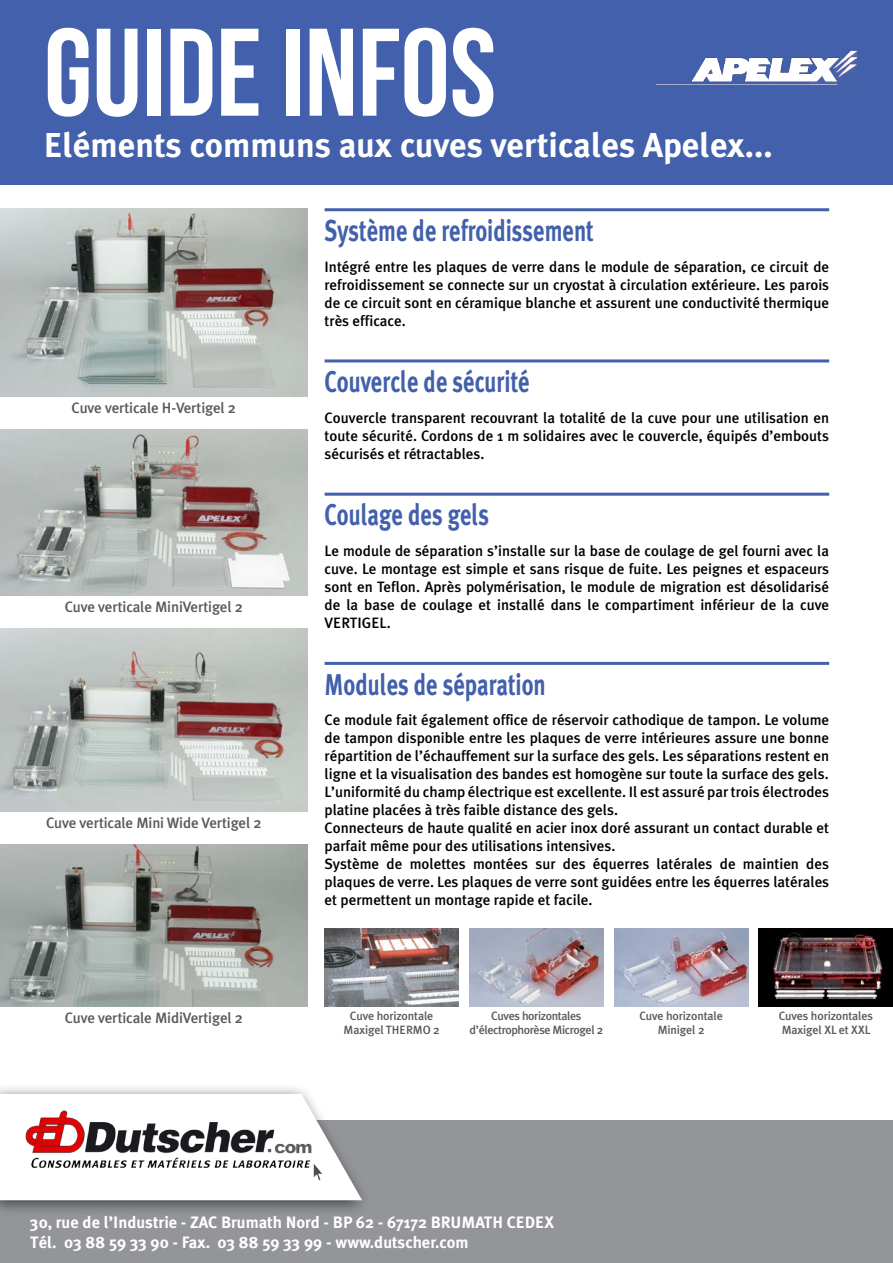
<style>
.page{position:relative;width:893px;height:1263px;background:#fff}
.page>*{position:absolute;margin:0;border:0;box-sizing:border-box;transform-origin:0 0}
.t1{font:124.2px "Bebas Neue";color:#fff}
.t2{font:700 34.5px "Meta Plus";color:#fff}
.t3{font:700 30px "Meta Plus";color:#4260ab;scale:.75 1}
.t4{font:700 16.5px/19.8px "Meta Plus";color:#fff}
.t5{font:500 15px/18px "Meta Plus";color:#000;text-align:justify}
.t6{font:500 15px "Meta Plus";letter-spacing:-.01em;color:#58595b}
.t7{font:500 12px/13.5px "Meta Plus";letter-spacing:-.01em;color:#58595b;text-align:center}
.t8{font:500 12px/13.5px "Meta Plus";letter-spacing:-.03em;color:#58595b;text-align:center}
</style>
<div class="page">
<div style="left:0;top:0;width:893px;height:185px;background:#4260ab"></div>
<hr style="left:325px;top:208px;width:504px;height:3px;background:#4260ab">
<hr style="left:325px;top:493px;width:504px;height:3px;background:#4260ab">
<hr style="left:325px;top:662px;width:504px;height:3px;background:#4260ab">
<hr style="left:325px;top:359px;width:504px;height:3px;background:#4260ab">
<div style="left:0;top:1120px;width:893px;height:143px;background:#939598"></div>
<div style="left:0;top:1082px;width:371px;height:135px;background:#000;opacity:.6"></div>
<svg style="left:0;top:1094px;width:362px;height:106px"></svg>
<img style="left:21px;top:1106px;width:320px;height:82px">
<img style="left:655px;top:50px;width:202px;height:35px">
<img style="left:325px;top:928px;width:134px;height:78px">
<img style="left:469px;top:928px;width:134px;height:78px">
<img style="left:614px;top:928px;width:134px;height:78px">
<div style="left:759px;top:928px;width:134px;height:78px;background:#000"></div>
<img style="left:773px;top:932px;width:110px;height:68px">
<img style="left:0;top:430px;width:308px;height:165px">
<img style="left:0;top:208px;width:308px;height:189px">
<img style="left:0;top:628px;width:308px;height:184px">
<img style="left:0;top:845px;width:308px;height:161px">
<h1 class="t1" style="left:44px;top:5px;width:454px">GUIDE INFOS</h1>
<h2 class="t2" style="left:44px;top:125px;width:730px">Eléments communs aux cuves verticales Apelex...</h2>
<h3 class="t3" style="left:325px;top:213px;width:360px">Système de refroidissement</h3>
<p class="t5" style="left:325px;top:257px;width:506px">Intégré entre les plaques de verre dans le module de séparation, ce circuit de refroidissement se connecte sur un cryostat à circulation extérieure. Les parois de ce circuit sont en céramique blanche et assurent une conductivité thermique très efficace.</p>
<p class="t6" style="left:72px;top:399px;width:166px">Cuve verticale H-Vertigel 2</p>
<p class="t6" style="left:65px;top:598px;width:179px">Cuve verticale MiniVertigel 2</p>
<p class="t6" style="left:46px;top:814px;width:217px">Cuve verticale Mini Wide Vertigel 2</p>
<h3 class="t3" style="left:325px;top:364px;width:275px">Couvercle de sécurité</h3>
<p class="t5" style="left:325px;top:408px;width:506px">Couvercle transparent recouvrant la totalité de la cuve pour une utilisation en toute sécurité. Cordons de 1 m solidaires avec le couvercle, équipés d’embouts sécurisés et rétractables.</p>
<h3 class="t3" style="left:325px;top:498px;width:221px">Coulage des gels</h3>
<p class="t5" style="left:325px;top:542px;width:506px">Le module de séparation s’installe sur la base de coulage de gel fourni avec la cuve. Le montage est simple et sans risque de fuite. Les peignes et espaceurs sont en Teflon. Après polymérisation, le module de migration est désolidarisé de la base de coulage et installé dans le compartiment inférieur de la cuve VERTIGEL.</p>
<h3 class="t3" style="left:325px;top:667px;width:296px">Modules de séparation</h3>
<p class="t5" style="left:325px;top:711px;width:506px;text-align:left">Ce module fait également office de réservoir cathodique de tampon. Le volume de tampon disponible entre les plaques de verre intérieures assure une bonne répartition de l’échauffement sur la surface des gels. Les séparations restent en ligne et la visualisation des bandes est homogène sur toute la surface des gels.<br>L’uniformité du champ électrique est excellente. Il est assuré par trois électrodes platine placées à très faible distance des gels.<br>Connecteurs de haute qualité en acier inox doré assurant un contact durable et parfait même pour des utilisations intensives.<br>Système de molettes montées sur des équerres latérales de maintien des plaques de verre. Les plaques de verre sont guidées entre les équerres latérales et permettent un montage rapide et facile.</p>
<p class="t6" style="left:65px;top:1009px;width:180px">Cuve verticale MidiVertigel 2</p>
<p class="t7" style="left:344px;top:1009px;width:98px">Cuve horizontale<br>Maxigel THERMO 2</p>
<p class="t8" style="left:470px;top:1009px;width:135px">Cuves horizontales d’électrophorèse Microgel 2</p>
<p class="t7" style="left:639px;top:1009px;width:85px">Cuve horizontale<br>Minigel 2</p>
<p class="t7" style="left:779px;top:1009px;width:96px;text-align:left">Cuves horizontales<br>Maxigel XL et XXL</p>
<p class="t4" style="left:30px;top:1212px;width:525px">30, rue de l’Industrie - ZAC Brumath Nord - BP 62 - 67172 BRUMATH CEDEX<br>Tél. 03 88 59 33 90 - Fax. 03 88 59 33 99 - www.dutscher.com</p>
</div>
